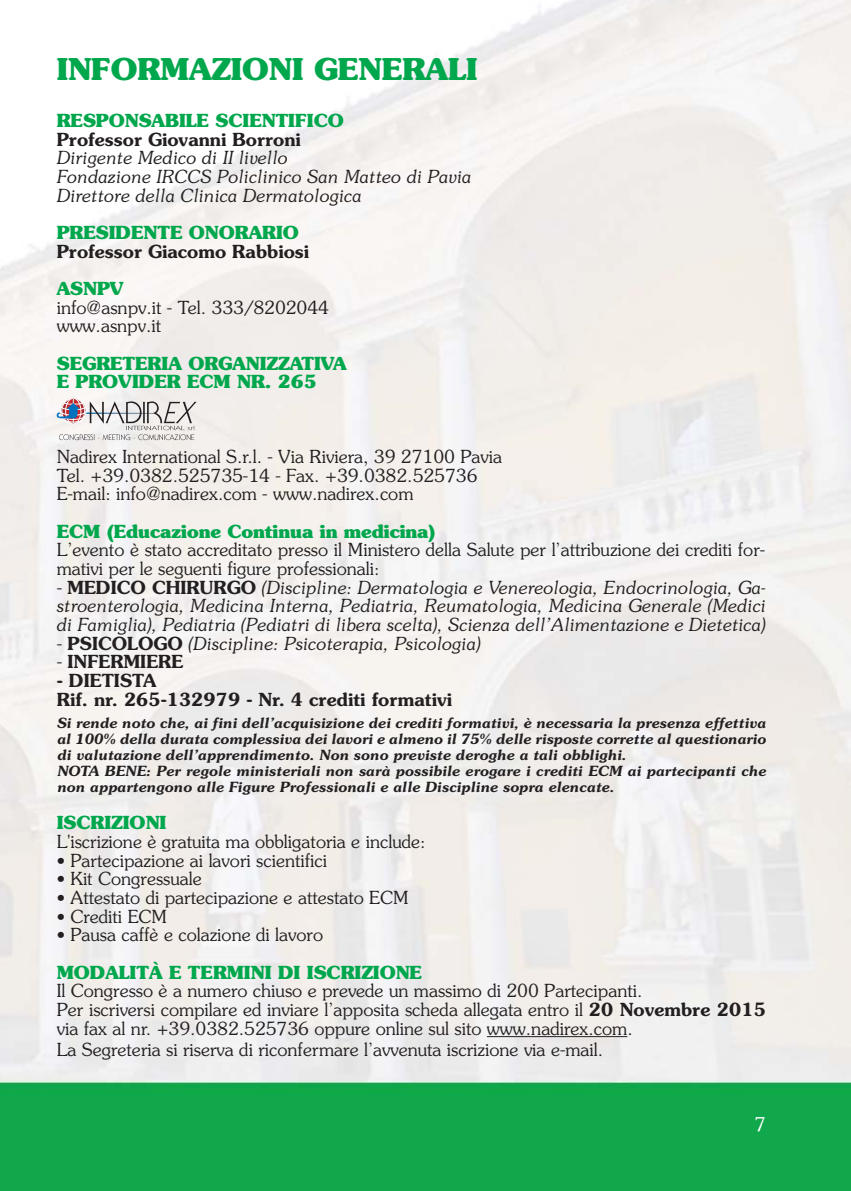
<style>
.page{position:relative;width:851px;height:1191px;background:#fff}
.page>*{position:absolute;margin:0;border:0;box-sizing:border-box;transform-origin:0 0}
.t1{font:700 30px "Souvenir";color:#00a74c}
.t2{font:300 19px "Souvenir";color:#fff}
.t3{font:300 18px/18.6px "Souvenir";color:#231f20}
.t4{font:italic 300 18px/18.6px "Souvenir";color:#231f20}
.t5{font:700 18px/18.6px "Souvenir";color:#00a74c}
.t6{font:600 18px/18.6px "Souvenir";color:#231f20}
.t7{font:italic 600 14px/16px "Souvenir";color:#231f20}
.s1{font-style:normal}
.s2{font-weight:600;font-style:normal}
.s3{font-weight:300}
.s4{font-weight:600}
</style>
<div class="page">
<img style="left:0;top:0;width:850px;height:1191px">
<hr style="left:487px;top:1036px;width:140px;height:1px;background:#231f20">
<svg style="left:57px;top:398px;width:139px;height:42px"></svg>
<h1 class="t1" style="left:57px;top:57px;width:422px">INFORMAZIONI GENERALI</h1>
<p class="t5" style="left:57px;top:113px;width:288px">RESPONSABILE SCIENTIFICO</p>
<p class="t6" style="left:57px;top:131px;width:246px">Professor Giovanni Borroni</p>
<p class="t4" style="left:57px;top:150px;width:416px">Dirigente Medico di II livello<br>Fondazione IRCCS Policlinico San Matteo di Pavia<br>Direttore della Clinica Dermatologica</p>
<p class="t5" style="left:57px;top:225px;width:244px">PRESIDENTE ONORARIO</p>
<p class="t6" style="left:57px;top:243px;width:254px">Professor Giacomo Rabbiosi</p>
<p class="t5" style="left:57px;top:281px;width:68px">ASNPV</p>
<p class="t3" style="left:57px;top:299px;width:274px">info@asnpv.it - Tel. 333/8202044 www.asnpv.it</p>
<p class="t5" style="left:57px;top:355px;width:291px">SEGRETERIA ORGANIZZATIVA<br>E PROVIDER ECM NR. 265</p>
<p class="t3" style="left:57px;top:449px;width:447px">Nadirex International S.r.l. - Via Riviera, 39 27100 Pavia<br>Tel. +39.0382.525735-14 - Fax. +39.0382.525736<br>E-mail: info@nadirex.com - www.nadirex.com</p>
<p class="t5" style="left:57px;top:523px;width:380px">ECM (Educazione Continua in medicina)</p>
<p class="t3" style="left:57px;top:542px;width:710px">L’evento è stato accreditato presso il Ministero della Salute per l’attribuzione dei crediti for&shy;mativi per le seguenti figure professionali:</p>
<p class="t4" style="left:57px;top:579px;width:710px;text-align:justify"><span class="s1">-</span> <span class="s2">MEDICO CHIRURGO</span> (Discipline: Dermatologia e Venereologia, Endocrinologia, Ga&shy;stroenterologia, Medicina Interna, Pediatria, Reumatologia, Medicina Generale (Medici di Famiglia), Pediatria (Pediatri di libera scelta), Scienza dell’Alimentazione e Dietetica)</p>
<p class="t4" style="left:57px;top:635px;width:425px"><span class="s1">-</span> <span class="s2">PSICOLOGO</span> (Discipline: Psicoterapia, Psicologia)</p>
<p class="t6" style="left:57px;top:654px;width:128px"><span class="s3">-</span> INFERMIERE</p>
<p class="t6" style="left:57px;top:672px;width:397px">- DIETISTA<br>Rif. nr. 265-132979 - Nr. 4 crediti formativi</p>
<p class="t7" style="left:57px;top:716px;width:710px">Si rende noto che, ai fini dell’acquisizione dei crediti formativi, è necessaria la presenza effettiva al 100% della durata complessiva dei lavori e almeno il 75% delle risposte corrette al questionario di valutazione dell’apprendimento. Non sono previste deroghe a tali obblighi.<br>NOTA BENE: Per regole ministeriali non sarà possibile erogare i crediti ECM ai partecipanti che non appartengono alle Figure Professionali e alle Discipline sopra elencate.</p>
<p class="t5" style="left:57px;top:815px;width:111px">ISCRIZIONI</p>
<p class="t3" style="left:57px;top:833px;width:370px">L'iscrizione è gratuita ma obbligatoria e include:</p>
<p class="t3" style="left:57px;top:852px;width:272px">• Partecipazione ai lavori scientifici</p>
<p class="t3" style="left:57px;top:871px;width:146px">• Kit Congressuale</p>
<p class="t3" style="left:57px;top:889px;width:353px">• Attestato di partecipazione e attestato ECM</p>
<p class="t3" style="left:57px;top:908px;width:112px">• Crediti ECM</p>
<p class="t3" style="left:57px;top:927px;width:268px">• Pausa caffè e colazione di lavoro</p>
<p class="t5" style="left:57px;top:964px;width:367px">MODALITÀ E TERMINI DI ISCRIZIONE</p>
<p class="t3" style="left:57px;top:983px;width:710px">Il Congresso è a numero chiuso e prevede un massimo di 200 Partecipanti.<br>Per iscriversi compilare ed inviare l’apposita scheda allegata entro il <span class="s4">20 Novembre 2015 </span>via fax al nr. +39.0382.525736 oppure online sul sito www.nadirex.com.</p>
<p class="t3" style="left:57px;top:1042px;width:548px">La Segreteria si riserva di riconfermare l’avvenuta iscrizione via e-mail.</p>
<p class="t2" style="left:754px;top:1116px;width:13px">7</p>
</div>
